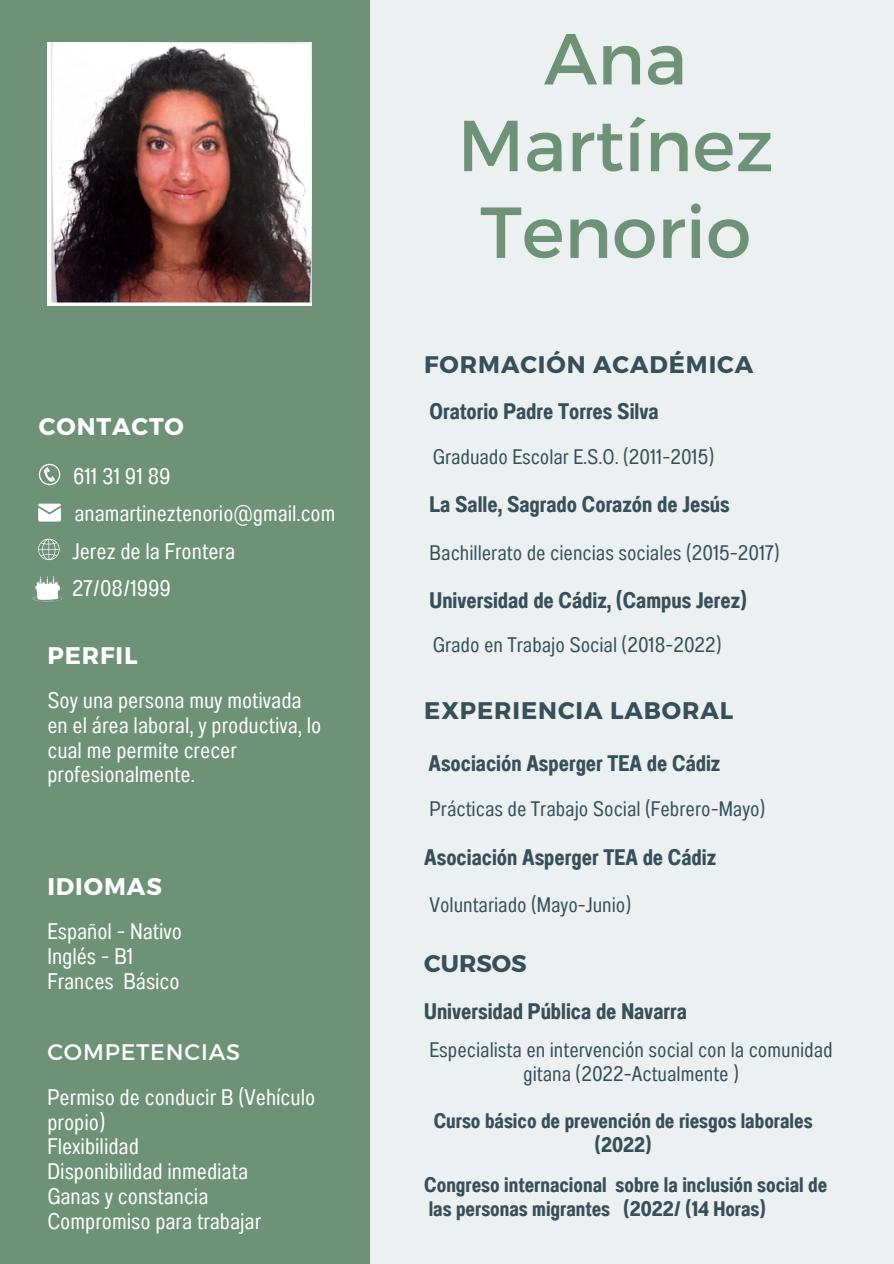
<style>
.page{position:relative;width:894px;height:1264px;background:#fff}
.page>*{position:absolute;margin:0;border:0;box-sizing:border-box;transform-origin:0 0}
.t1{font:72px/86.7px "Montserrat";color:#6e9277;text-align:center}
.t2{font:700 24px "Montserrat";letter-spacing:.04em;color:#374f59}
.t3{font:700 24px "Montserrat";letter-spacing:.04em;color:#fff}
.t4{font:22.5px/24.8px "Anantason Wd 62";color:#fff}
.t5{font:22.5px "Anantason Bold Wd 62";color:#374f59}
.t6{font:22.5px "Montserrat";letter-spacing:.04em;color:#fff}
.t7{font:22.35px "Anantason Wd 62";color:#fff}
.t8{font:21px/23.7px "Anantason Wd 62";color:#374f59;text-align:center}
.t9{font:21px/23.7px "Anantason Bold Wd 62";color:#374f59;text-align:center}
</style>
<div class="page">
<div style="left:0;top:0;width:893px;height:1263px;background:#ecf0f1"></div>
<div style="left:0;top:0;width:370px;height:1263px;background:#6e9277"></div>
<svg style="left:39px;top:464px;width:21px;height:21px"></svg>
<svg style="left:38px;top:503px;width:23px;height:18px"></svg>
<svg style="left:38px;top:538px;width:22px;height:22px"></svg>
<img style="left:47px;top:43px;width:264px;height:262px">
<svg style="left:32px;top:576px;width:30px;height:26px"></svg>
<p class="t3" style="left:39px;top:410px;width:147px">CONTACTO</p>
<p class="t4" style="left:73px;top:463px;width:99px">611 31 91 89</p>
<p class="t7" style="left:75px;top:500px;width:262px">anamartineztenorio@gmail.com</p>
<p class="t4" style="left:72px;top:538px;width:164px">Jerez de la Frontera</p>
<p class="t4" style="left:72px;top:575px;width:100px">27/08/1999</p>
<p class="t3" style="left:47px;top:639px;width:92px">PERFIL</p>
<p class="t4" style="left:47px;top:688px;width:275px">Soy una persona muy motivada en el área laboral, y productiva, lo cual me permite crecer profesionalmente.</p>
<p class="t3" style="left:47px;top:870px;width:116px">IDIOMAS</p>
<p class="t4" style="left:47px;top:918px;width:136px">Español - Nativo<br>Inglés - B1<br>Frances Básico</p>
<p class="t6" style="left:47px;top:1037px;width:194px">COMPETENCIAS</p>
<p class="t4" style="left:47px;top:1084px;width:269px">Permiso de conducir B (Vehículo propio)<br>Flexibilidad<br>Disponibilidad inmediata<br>Ganas y constancia<br>Compromiso para trabajar</p>
<h1 class="t1" style="left:457px;top:12px;width:317px">Ana<br>Martínez<br>Tenorio</h1>
<p class="t2" style="left:424px;top:348px;width:330px">FORMACIÓN ACADÉMICA</p>
<p class="t5" style="left:429px;top:398px;width:230px">Oratorio Padre Torres Silva</p>
<p class="t8" style="left:432px;top:445px;width:283px">Graduado Escolar E.S.O. (2011-2015)</p>
<p class="t5" style="left:429px;top:491px;width:301px">La Salle, Sagrado Corazón de Jesús</p>
<p class="t8" style="left:429px;top:540px;width:351px">Bachillerato de ciencias sociales (2015-2017)</p>
<p class="t5" style="left:429px;top:587px;width:319px">Universidad de Cádiz, (Campus Jerez)</p>
<p class="t8" style="left:432px;top:632px;width:290px">Grado en Trabajo Social (2018-2022)</p>
<p class="t2" style="left:424px;top:694px;width:310px">EXPERIENCIA LABORAL</p>
<p class="t5" style="left:428px;top:750px;width:293px">Asociación Asperger TEA de Cádiz</p>
<p class="t8" style="left:429px;top:797px;width:337px">Prácticas de Trabajo Social (Febrero-Mayo)</p>
<p class="t5" style="left:424px;top:844px;width:293px">Asociación Asperger TEA de Cádiz</p>
<p class="t8" style="left:429px;top:893px;width:203px">Voluntariado (Mayo-Junio)</p>
<p class="t2" style="left:424px;top:947px;width:104px">CURSOS</p>
<p class="t5" style="left:424px;top:998px;width:264px">Universidad Pública de Navarra</p>
<p class="t8" style="left:429px;top:1038px;width:404px">Especialista en intervención social con la comunidad gitana (2022-Actualmente )</p>
<p class="t9" style="left:433px;top:1109px;width:380px">Curso básico de prevención de riesgos laborales (2022)</p>
<p class="t9" style="left:424px;top:1173px;width:404px;text-align:left">Congreso internacional sobre la inclusión social de las personas migrantes (2022/ (14 Horas)</p>
</div>
